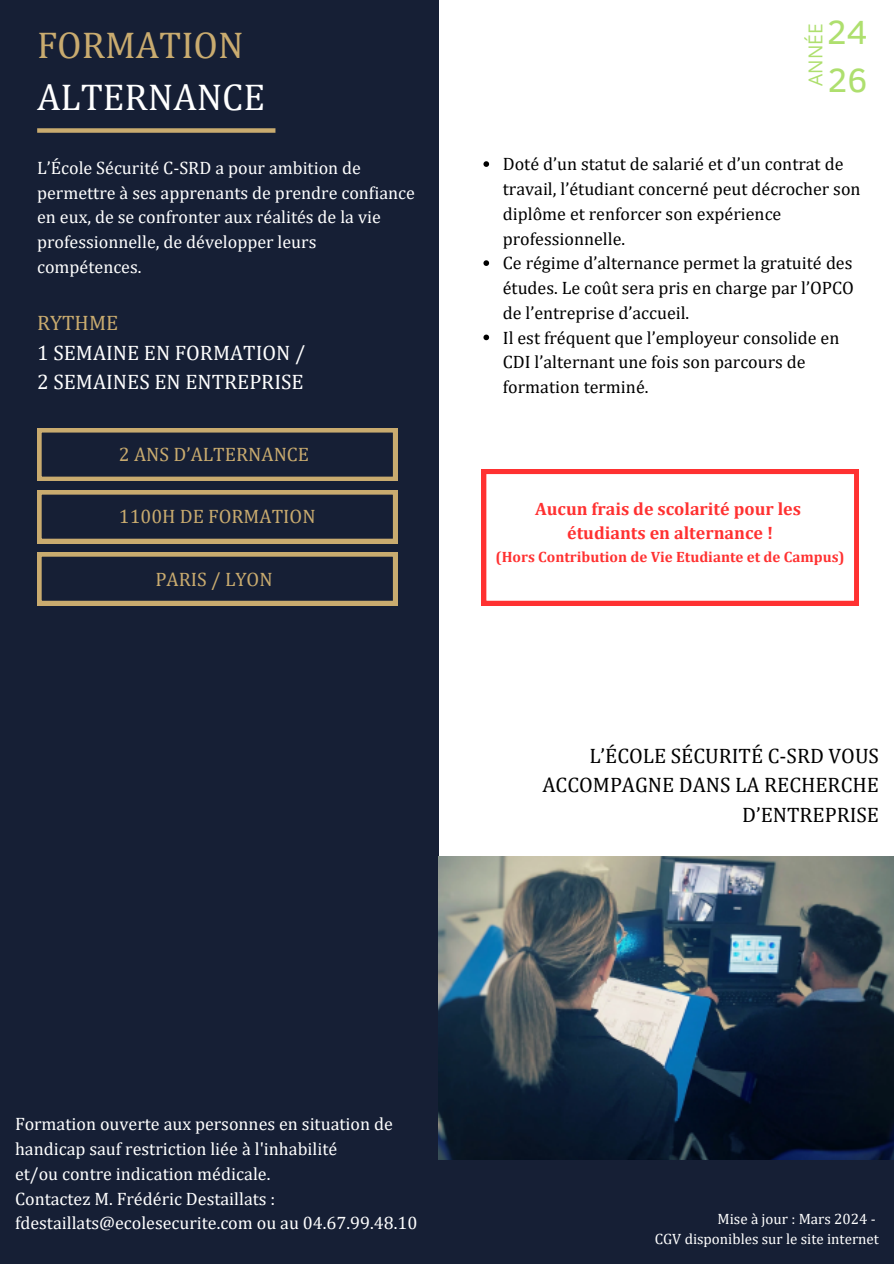
<style>
.page{position:relative;width:894px;height:1264px;background:#fff}
.page>*{position:absolute;margin:0;border:0;box-sizing:border-box;transform-origin:0 0}
.t1{font:37.5px/51.8px "Cambria";color:#fff}
.t2{font:34.35px "Clear Sans";color:#aedf6e}
.t3{font:21px/29.2px "Cambria";color:#000;text-align:right}
.t4{font:21px/29.2px "Cambria";color:#fff}
.t5{font:19.5px "Cambria";color:#c9ab6f}
.t6{font:19.2px "Open Sans";color:#aedf6e}
.t7{font:18px/24.8px "Cambria";color:#fff}
.t8{font:18px/24.8px "Cambria";color:#000}
.t9{font:700 18px/24.8px "Cambria";color:#ff3131;text-align:center}
.t10{font:15px "Cambria";color:#fff}
.t11{font:700 15px "Cambria";color:#ff3131}
.s1{color:#c9ab6f}
</style>
<div class="page">
<div style="left:0;top:0;width:438px;height:1263px;background:#161f35"></div>
<div style="left:37px;top:128px;width:238px;height:5px;background:#c9ab6f"></div>
<svg style="left:37px;top:428px;width:360px;height:53px"></svg>
<svg style="left:37px;top:490px;width:360px;height:53px"></svg>
<svg style="left:37px;top:552px;width:360px;height:53px"></svg>
<svg style="left:481px;top:469px;width:377px;height:136px"></svg>
<svg style="left:483px;top:161px;width:6px;height:6px"></svg>
<svg style="left:483px;top:260px;width:6px;height:6px"></svg>
<svg style="left:483px;top:334px;width:6px;height:6px"></svg>
<img style="left:438px;top:856px;width:455px;height:303px">
<div style="left:438px;top:1159px;width:455px;height:104px;background:#161f35"></div>
<h3 class="t1" style="left:37px;top:19px;width:229px"><span class="s1">FORMATION<br></span>ALTERNANCE</h3>
<h3 class="t7" style="left:37px;top:155px;width:379px">L’École Sécurité C-SRD a pour ambition de permettre à ses apprenants de prendre confiance en eux, de se confronter aux réalités de la vie professionnelle, de développer leurs compétences.</h3>
<h3 class="t4" style="left:37px;top:308px;width:270px"><span class="s1">RYTHME<br></span>1 SEMAINE EN FORMATION /<br>2 SEMAINES EN ENTREPRISE</h3>
<h2 class="t5" style="left:119px;top:443px;width:192px">2 ANS D’ALTERNANCE</h2>
<p class="t5" style="left:119px;top:505px;width:198px">1100H DE FORMATION</p>
<p class="t5" style="left:155px;top:567px;width:119px">PARIS / LYON</p>
<h1 class="t2" style="left:826px;top:7px;width:43px">24</h1>
<h4 class="t6" style="left:801px;top:86px;width:64px;rotate:-90deg">ANNÉE</h4>
<h1 class="t2" style="left:827px;top:55px;width:41px">26</h1>
<h3 class="t8" style="left:502px;top:151px;width:359px">Doté d’un statut de salarié et d’un contrat de travail, l’étudiant concerné peut décrocher son diplôme et renforcer son expérience professionnelle.</h3>
<h4 class="t8" style="left:502px;top:250px;width:352px;text-align:justify">Ce régime d’alternance permet la gratuité des études. Le coût sera pris en charge par l’OPCO de l’entreprise d’accueil.</h4>
<h3 class="t8" style="left:502px;top:325px;width:338px">Il est fréquent que l’employeur consolide en<br>CDI l’alternant une fois son parcours de formation terminé.</h3>
<p class="t9" style="left:535px;top:495px;width:267px">Aucun frais de scolarité pour les étudiants en alternance !</p>
<p class="t11" style="left:495px;top:547px;width:350px">(Hors Contribution de Vie Etudiante et de Campus)</p>
<h5 class="t3" style="left:542px;top:741px;width:338px">L’ÉCOLE SÉCURITÉ C-SRD VOUS<br>ACCOMPAGNE DANS LA RECHERCHE<br>D’ENTREPRISE</h5>
<h3 class="t7" style="left:15px;top:1111px;width:404px">Formation ouverte aux personnes en situation de handicap sauf restriction liée à l'inhabilité<br>et/ou contre indication médicale.<br>Contactez M. Frédéric Destaillats : fdestaillats@ecolesecurite.com ou au 04.67.99.48.10</h3>
<p class="t10" style="left:717px;top:1209px;width:160px">Mise à jour : Mars 2024 -</p>
<p class="t10" style="left:654px;top:1229px;width:226px">CGV disponibles sur le site internet</p>
</div>
